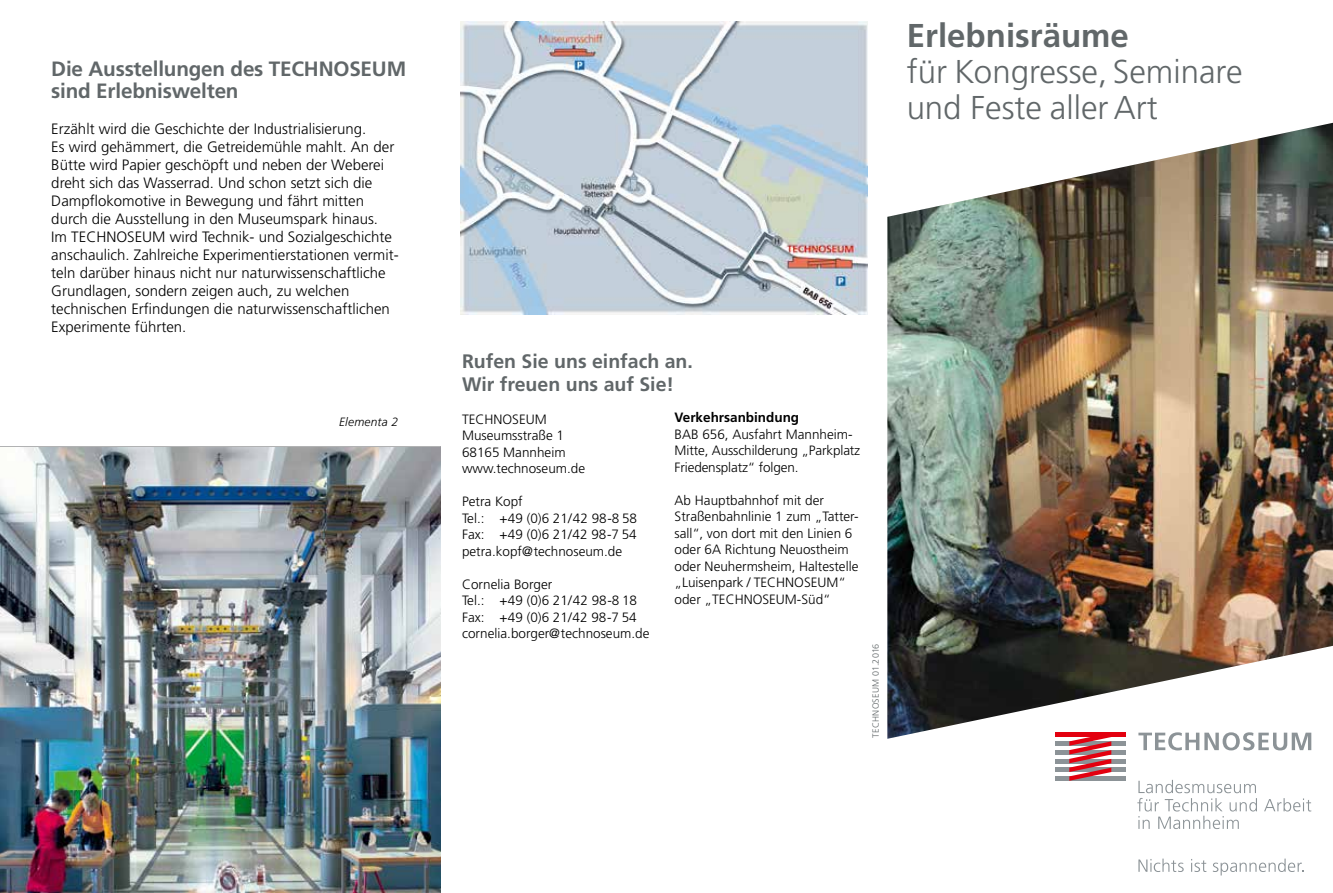
<style>
.page{position:relative;width:1333px;height:893px;background:#fff}
.page>*{position:absolute;margin:0;border:0;box-sizing:border-box;transform-origin:0 0}
.t1{font:300 33px/36px "Frutiger";color:#616769}
.t2{font:700 33px "Frutiger";color:#616769}
.t3{font:700 20.7px/22.5px "Frutiger";letter-spacing:-.01em;color:#616769}
.t4{font:700 19.5px/22.5px "Frutiger";color:#616769}
.t5{font:300 15px/18px "Frutiger";color:#000}
.t6{font:300 13.5px/16.5px "Frutiger";color:#000}
.t7{font:700 13.5px "Frutiger";color:#000}
.t8{font:italic 300 12px "Frutiger";letter-spacing:.015em;color:#000}
.t9{font:300 9px "Frutiger";letter-spacing:.02em;color:#616769}
</style>
<div class="page">
<div style="left:1055px;top:741px;width:70px;height:5px;background:#8c9397"></div>
<hr style="left:1055px;top:750px;width:70px;height:4px;background:#8c9397">
<hr style="left:1055px;top:759px;width:70px;height:4px;background:#8c9397">
<hr style="left:1055px;top:768px;width:70px;height:4px;background:#8c9397">
<div style="left:1055px;top:776px;width:70px;height:5px;background:#8c9397"></div>
<svg style="left:1069px;top:739px;width:42px;height:42px"></svg>
<svg style="left:1264px;top:798px;width:47px;height:13px"></svg>
<svg style="left:1137px;top:780px;width:119px;height:49px"></svg>
<svg style="left:1143px;top:739px;width:168px;height:11px"></svg>
<svg style="left:1138px;top:859px;width:45px;height:13px"></svg>
<svg style="left:1191px;top:859px;width:15px;height:13px"></svg>
<svg style="left:1213px;top:859px;width:90px;height:16px"></svg>
<img style="left:887px;top:123px;width:445px;height:616px">
<img style="left:0;top:446px;width:441px;height:447px">
<img style="left:460px;top:22px;width:407px;height:292px">
<h2 class="t3" style="left:51px;top:57px;width:356px">Die Ausstellungen des TECHNOSEUM sind Erlebniswelten</h2>
<p class="t5" style="left:51px;top:120px;width:349px">Erzählt wird die Geschichte der Industrialisierung.<br>Es wird gehämmert, die Getreidemühle mahlt. An der Bütte wird Papier geschöpft und neben der Weberei dreht sich das Wasserrad. Und schon setzt sich die Dampflokomotive in Bewegung und fährt mitten durch die Ausstellung in den Museumspark hinaus.<br>Im TECHNOSEUM wird Technik- und Sozialgeschichte anschaulich. Zahlreiche Experimentierstationen vermit&shy;teln darüber hinaus nicht nur naturwissenschaftliche Grundlagen, sondern zeigen auch, zu welchen technischen Erfindungen die naturwissenschaftlichen Experimente führten.</p>
<p class="t8" style="left:339px;top:415px;width:60px">Elementa 2</p>
<h1 class="t2" style="left:906px;top:16px;width:223px">Erlebnisräume</h1>
<h1 class="t1" style="left:906px;top:53px;width:337px">für Kongresse, Seminare und Feste aller Art</h1>
<h3 class="t4" style="left:462px;top:350px;width:232px">Rufen Sie uns einfach an.<br>Wir freuen uns auf Sie!</h3>
<p class="t6" style="left:462px;top:411px;width:125px">TECHNOSEUM<br>Museumsstraße 1<br>68165 Mannheim www.technoseum.de</p>
<p class="t6" style="left:462px;top:493px;width:177px">Petra Kopf<br>Tel.: +49 (0)6 21/42 98-8 58<br>Fax: +49 (0)6 21/42 98-7 54 petra.kopf@technoseum.de</p>
<p class="t6" style="left:462px;top:576px;width:189px">Cornelia Borger<br>Tel.: +49 (0)6 21/42 98-8 18<br>Fax: +49 (0)6 21/42 98-7 54 cornelia.borger@technoseum.de</p>
<p class="t7" style="left:674px;top:410px;width:126px">Verkehrsanbindung</p>
<p class="t6" style="left:674px;top:426px;width:187px">BAB 656, Ausfahrt Mannheim-<br>Mitte, Ausschilderung „Parkplatz<br>Friedensplatz“ folgen.</p>
<p class="t6" style="left:674px;top:492px;width:185px">Ab Hauptbahnhof mit der<br>Straßenbahnlinie 1 zum „Tatter&shy;sall“, von dort mit den Linien 6 oder 6A Richtung Neuostheim oder Neuhermsheim, Haltestelle „Luisenpark / TECHNOSEUM“ oder „TECHNOSEUM-Süd“</p>
<p class="t9" style="left:870px;top:738px;width:96px;rotate:-90deg">TECHNOSEUM 01.2016</p>
</div>
